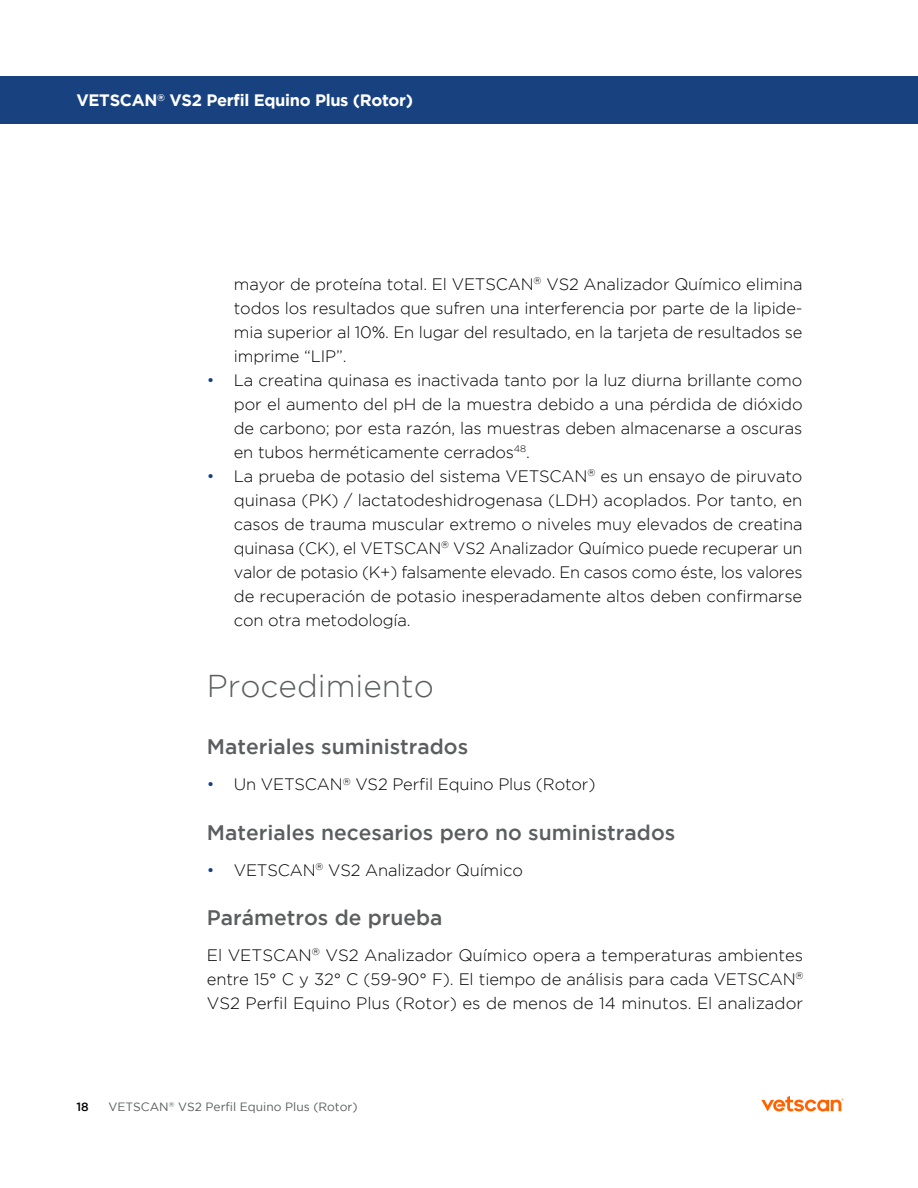
<style>
.page{position:relative;width:918px;height:1188px;background:#fff}
.page>*{position:absolute;margin:0;border:0;box-sizing:border-box;transform-origin:0 0}
.t1{font:300 31.5px "Gotham";color:#5b5d5e}
.t2{font:500 21px "Gotham";color:#5b5d5e}
.t3{font:300 16.5px/24px "Gotham";letter-spacing:-.01em;color:#000;text-align:justify}
.t4{font:700 16.5px "Gotham";letter-spacing:-.02em;color:#fff}
.t5{font:12px "Gotham";color:#5b5d5e}
.t6{font:500 12px "Gotham";color:#000}
.s1{color:#184180}
</style>
<div class="page">
<div style="left:0;top:77px;width:918px;height:47px;background:#184180"></div>
<svg style="left:761px;top:1096px;width:83px;height:15px"></svg>
<p class="t4" style="left:77px;top:91px;width:338px">VETSCAN<sup>®</sup> VS2 Perfil Equino Plus (Rotor)</p>
<p class="t3" style="left:234px;top:272px;width:570px">mayor de proteína total. El VETSCAN<sup>®</sup> VS2 Analizador Químico elimina todos los resultados que sufren una interferencia por parte de la lipide&shy;mia superior al 10%. En lugar del resultado, en la tarjeta de resultados se imprime “LIP”.</p>
<p class="t3" style="left:234px;top:368px;width:570px;text-indent:-27px"><span class="s1">•</span> La creatina quinasa es inactivada tanto por la luz diurna brillante como por el aumento del pH de la muestra debido a una pérdida de dióxido de carbono; por esta razón, las muestras deben almacenarse a oscuras en tubos herméticamente cerrados<sup>48</sup>.</p>
<p class="t3" style="left:234px;top:464px;width:570px;text-indent:-27px"><span class="s1">•</span> La prueba de potasio del sistema VETSCAN<sup>®</sup> es un ensayo de piruvato quinasa (PK) / lactatodeshidrogenasa (LDH) acoplados. Por tanto, en casos de trauma muscular extremo o niveles muy elevados de creatina quinasa (CK), el VETSCAN<sup>®</sup> VS2 Analizador Químico puede recuperar un valor de potasio (K+) falsamente elevado. En casos como éste, los valores de recuperación de potasio inesperadamente altos deben confirmarse con otra metodología.</p>
<h1 class="t1" style="left:207px;top:668px;width:229px">Procedimiento</h1>
<p class="t2" style="left:207px;top:735px;width:263px">Materiales suministrados</p>
<p class="t3" style="left:207px;top:772px;width:390px"><span class="s1">•</span> Un VETSCAN<sup>®</sup> VS2 Perfil Equino Plus (Rotor)</p>
<p class="t2" style="left:207px;top:820px;width:470px">Materiales necesarios pero no suministrados</p>
<p class="t3" style="left:207px;top:857px;width:318px"><span class="s1">•</span> VETSCAN<sup>®</sup> VS2 Analizador Químico</p>
<p class="t2" style="left:207px;top:905px;width:237px">Parámetros de prueba</p>
<p class="t3" style="left:207px;top:943px;width:598px">El VETSCAN<sup>®</sup> VS2 Analizador Químico opera a temperaturas ambientes entre 15° C y 32° C (59-90° F). El tiempo de análisis para cada VETSCAN<sup>® </sup>VS2 Perfil Equino Plus (Rotor) es de menos de 14 minutos. El analizador</p>
<p class="t6" style="left:77px;top:1100px;width:14px">18</p>
<p class="t5" style="left:108px;top:1100px;width:251px">VETSCAN<sup>®</sup> VS2 Perfil Equino Plus (Rotor)</p>
</div>
